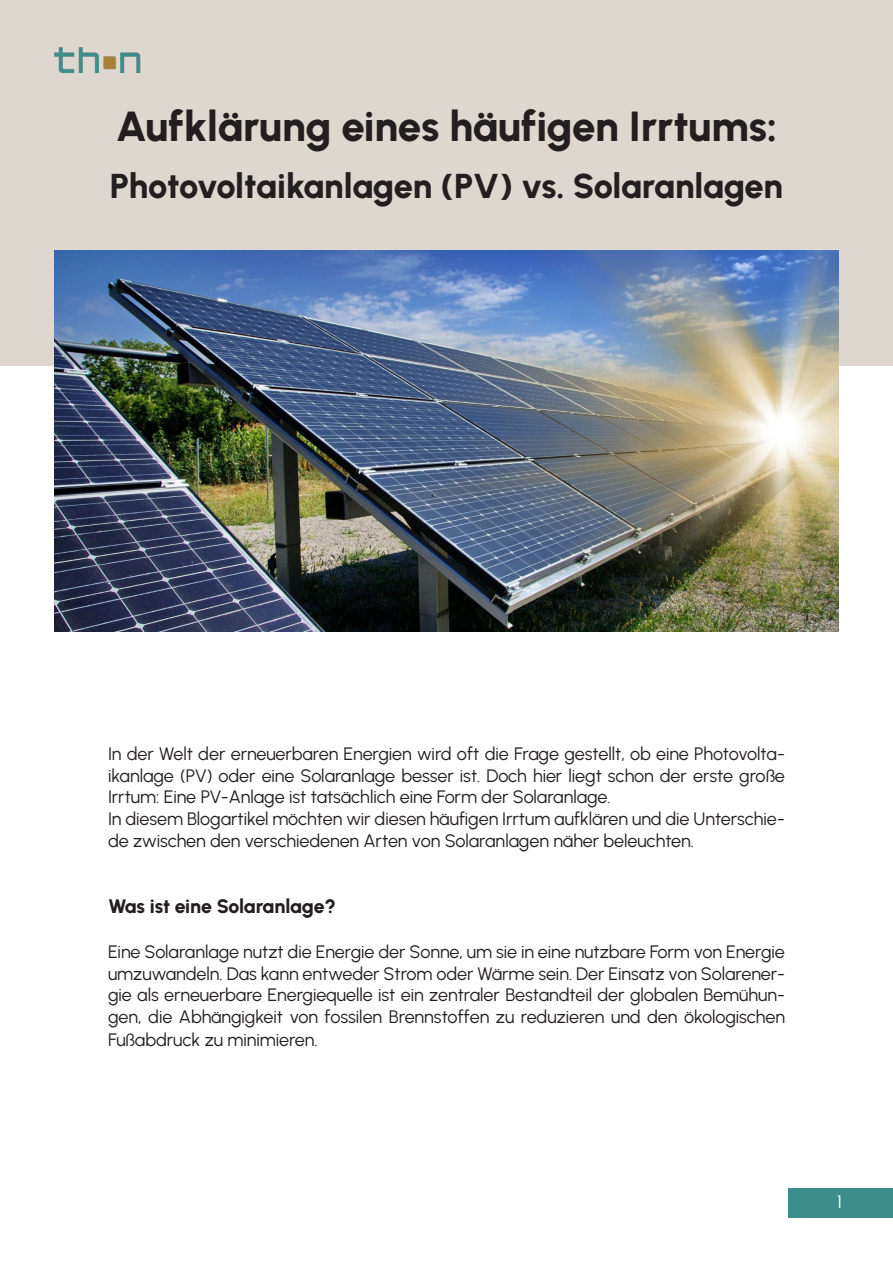
<style>
.page{position:relative;width:893px;height:1263px;background:#fff}
.page>*{position:absolute;margin:0;border:0;box-sizing:border-box;transform-origin:0 0}
.t1{font:800 42px "Urbanist";letter-spacing:-.005em;color:#231f20}
.t2{font:800 34.5px "Urbanist";letter-spacing:-.01em;color:#231f20}
.t3{font:800 19.5px "Urbanist";letter-spacing:-.01em;color:#231f20}
.t4{font:18px/21.6px "Urbanist";letter-spacing:-.005em;color:#231f20;text-align:justify}
.t5{font:18px "Urbanist";color:#fff}
</style>
<div class="page">
<div style="left:788px;top:1188px;width:105px;height:30px;background:#3c8e8c"></div>
<div style="left:0;top:0;width:893px;height:365px;background:#ded7d0"></div>
<img style="left:54px;top:250px;width:785px;height:381px">
<img style="left:54px;top:47px;width:87px;height:26px">
<p class="t1" style="left:116px;top:96px;width:663px">Aufklärung eines häufigen Irrtums:</p>
<p class="t2" style="left:110px;top:162px;width:674px">Photovoltaikanlagen (PV) vs. Solaranlagen</p>
<p class="t4" style="left:108px;top:742px;width:678px">In der Welt der erneuerbaren Energien wird oft die Frage gestellt, ob eine Photovolta&shy;ikanlage (PV) oder eine Solaranlage besser ist. Doch hier liegt schon der erste große Irrtum: Eine PV-Anlage ist tatsächlich eine Form der Solaranlage.</p>
<p class="t4" style="left:108px;top:807px;width:678px">In diesem Blogartikel möchten wir diesen häufigen Irrtum aufklären und die Unterschie&shy;de zwischen den verschiedenen Arten von Solaranlagen näher beleuchten.</p>
<p class="t3" style="left:108px;top:893px;width:229px">Was ist eine Solaranlage?</p>
<p class="t4" style="left:108px;top:940px;width:678px">Eine Solaranlage nutzt die Energie der Sonne, um sie in eine nutzbare Form von Energie umzuwandeln. Das kann entweder Strom oder Wärme sein. Der Einsatz von Solarener&shy;gie als erneuerbare Energiequelle ist ein zentraler Bestandteil der globalen Bemühun&shy;gen, die Abhängigkeit von fossilen Brennstoffen zu reduzieren und den ökologischen</p>
<p class="t4" style="left:108px;top:1029px;width:211px">Fußabdruck zu minimieren.</p>
<p class="t5" style="left:837px;top:1190px;width:6px">1</p>
</div>
